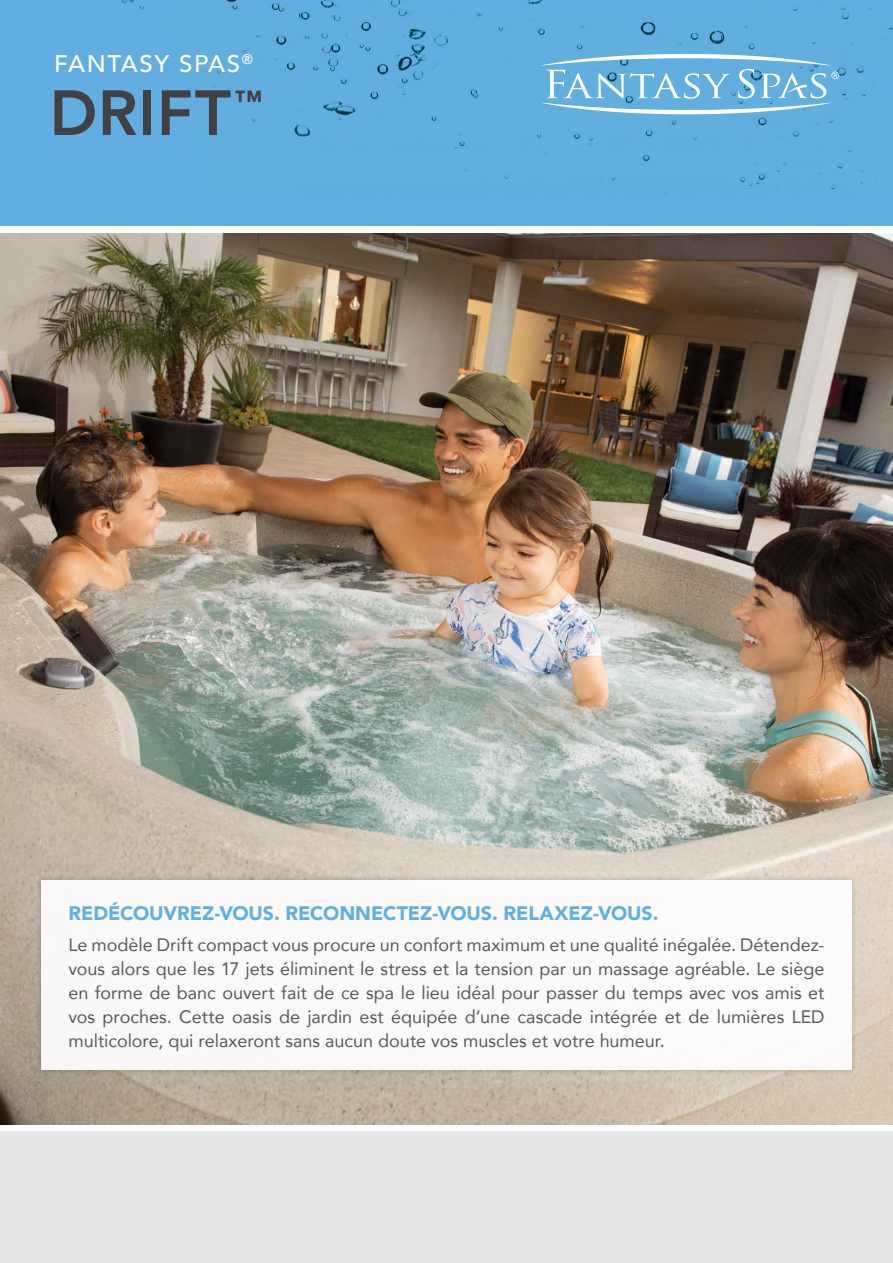
<style>
.page{position:relative;width:893px;height:1263px;background:#fff}
.page>*{position:absolute;margin:0;border:0;box-sizing:border-box;transform-origin:0 0}
.t1{font:800 63px "Avenir";letter-spacing:.015em;color:#414042}
.t2{font:800 27.6px "Avenir";color:#414042}
.t3{font:500 24px "Avenir";letter-spacing:.07em;color:#fff}
.t4{font:900 19.5px "Avenir";letter-spacing:-.005em;color:#61aee1}
.t5{font:18px/24px "Avenir";color:#58595b;text-align:justify}
</style>
<div class="page">
<div style="left:0;top:0;width:893px;height:226px;background:#61aee1"></div>
<img style="left:122px;top:0;width:771px;height:196px">
<div style="left:0;top:1131px;width:893px;height:132px;background:#e6e7e8"></div>
<img style="left:0;top:233px;width:893px;height:891px">
<div style="left:35px;top:874px;width:822px;height:201px;background:#000;opacity:.25"></div>
<div style="left:41px;top:880px;width:810px;height:189px;background:#faf9f8"></div>
<svg style="left:542px;top:54px;width:297px;height:60px"></svg>
<h3 class="t3" style="left:54px;top:43px;width:201px">FANTASY SPAS<sup>®</sup></h3>
<h1 class="t1" style="left:50px;top:64px;width:183px">DRIFT</h1>
<h2 class="t2" style="left:234px;top:79px;width:29px">™</h2>
<p class="t4" style="left:68px;top:896px;width:591px">REDÉCOUVREZ-VOUS. RECONNECTEZ-VOUS. RELAXEZ-VOUS.</p>
<p class="t5" style="left:68px;top:932px;width:758px">Le modèle Drift compact vous procure un confort maximum et une qualité inégalée. Détendez&shy;vous alors que les 17 jets éliminent le stress et la tension par un massage agréable. Le siège en forme de banc ouvert fait de ce spa le lieu idéal pour passer du temps avec vos amis et vos proches. Cette oasis de jardin est équipée d’une cascade intégrée et de lumières LED multicolore, qui relaxeront sans aucun doute vos muscles et votre humeur.</p>
</div>
